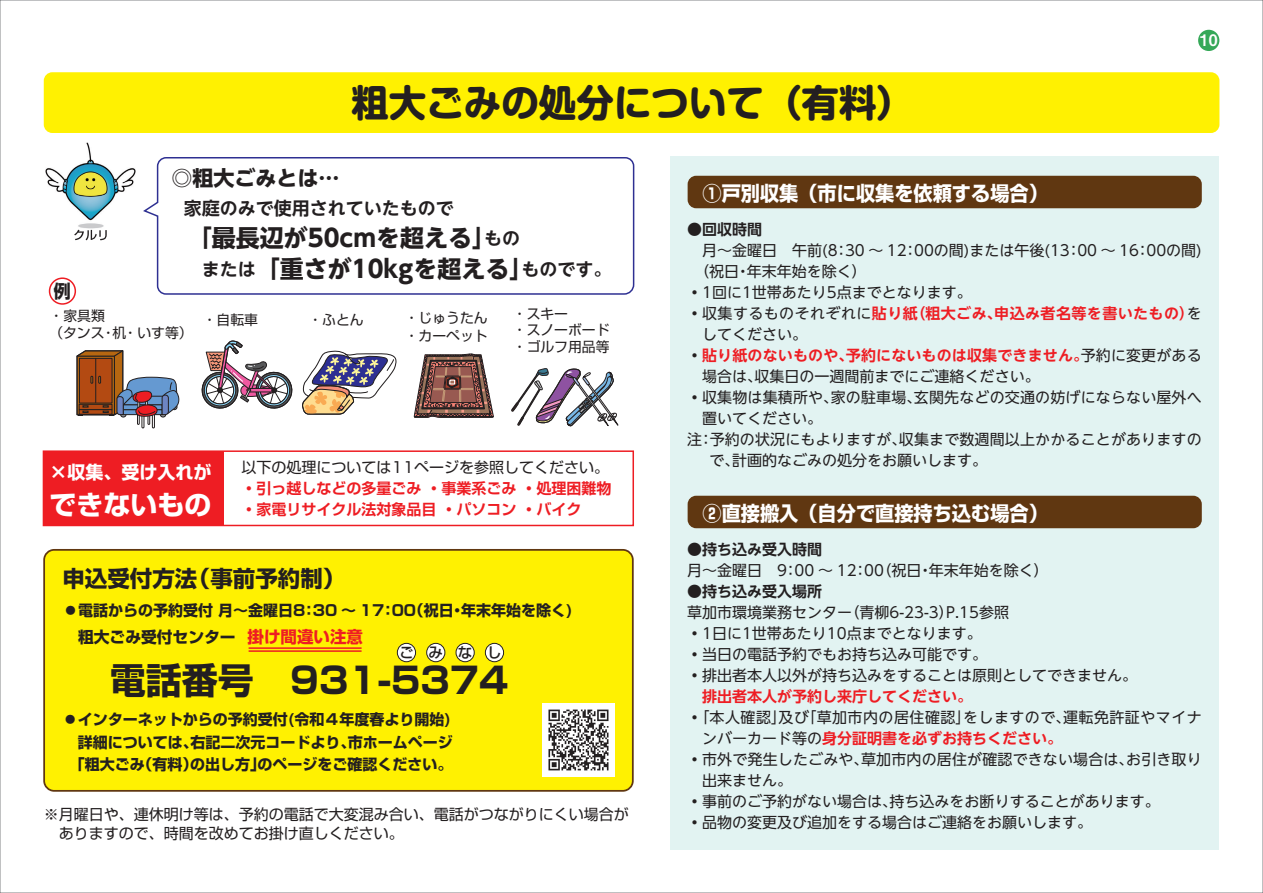
<style>
.page{position:relative;width:1263px;height:893px;background:#fff}
.page>*{position:absolute;margin:0;border:0;box-sizing:border-box;transform-origin:0 0}
.t1{font:700 37.5px "Shin M Go Pro";color:#231f20}
.t2{font:700 36px "Shin Go Pro";color:#231f20}
.t3{font:700 27px "Shin Go Pro";color:#fff}
.t4{font:700 24px/31.5px "UD Shin Go NT Pro";color:#231f20}
.t5{font:700 22.5px "Shin Go Pro";color:#231f20}
.t6{font:700 21px "UD Shin Go NT Pro";color:#231f20}
.t7{font:700 20.25px "Shin Go Pro";color:#fff;scale:.95 1}
.t8{font:700 18px "UD Shin Go NT Pro De";color:#231f20}
.t9{font:700 18px "Shin Go Pro";color:#fff}
.t10{font:700 18px "Shin Go Pro";color:#231f20;scale:.95 1}
.t11{font:700 16.5px "Shin Go Pro";color:#ee1d23}
.t12{font:15.9px "Midashi Go Pro MB31";color:#fff}
.t13{font:700 15.75px "Shin Go Pro";color:#231f20}
.t14{font:15px/21px "UD Shin Go NT Pro";color:#231f20}
.t15{font:700 15px/22.5px "Shin Go Pro";color:#231f20;text-align:right}
.t16{font:15px/19.4px "Shin Go Pro";color:#231f20}
.t17{font:700 15px "UD Shin Go NT Pro De";letter-spacing:.01em;color:#ee1d23}
.t18{font:700 15px/21px "Shin Go Pro De";color:#ee1d23}
.t19{font:15px "UD Shin Go NT Pro";letter-spacing:.03em;color:#231f20}
.t20{font:700 15px "UD Shin Go NT Pro De";letter-spacing:.03em;color:#ee1d23}
.t21{font:700 15px "UD Shin Go NT Pro De";color:#231f20}
.t22{font:500 14.55px "Shin Go Pro";color:#231f20}
.t23{font:13.8px/16.6px "Shin Go Pro";color:#231f20}
.s1{font-family:"UD Shin Go NT Pro De";font-size:18px}
.s2{font-family:"UD Shin Go NT Pro";font-weight:400;color:#231f20}
</style>
<div class="page">
<div style="left:1198px;top:30px;width:21px;height:21px;background:#35a858;border-radius:50%"></div>
<div style="left:44px;top:72px;width:1175px;height:61px;background:#fff101;border-radius:9px"></div>
<div style="left:670px;top:157px;width:549px;height:693px;background:#e2f3f2"></div>
<div style="left:688px;top:176px;width:514px;height:32px;background:#603711;border-radius:9px"></div>
<div style="left:43px;top:451px;width:181px;height:74px;background:#ee1d23"></div>
<div style="left:43px;top:450px;width:591px;height:76px;border:2px solid #ee1d23"></div>
<svg style="left:413px;top:353px;width:81px;height:65px"></svg>
<svg style="left:201px;top:340px;width:196px;height:75px"></svg>
<svg style="left:511px;top:368px;width:108px;height:59px"></svg>
<svg style="left:76px;top:350px;width:104px;height:78px"></svg>
<div style="left:49px;top:277px;width:27px;height:28px;border:2px solid #ee1d23;border-radius:50%"></div>
<div style="left:44px;top:550px;width:589px;height:241px;background:#fff101;border-radius:10px"></div>
<div style="left:43px;top:549px;width:591px;height:243px;border:2px solid #603711;border-radius:10px"></div>
<img style="left:45px;top:143px;width:91px;height:85px">
<svg style="left:74px;top:230px;width:33px;height:10px"></svg>
<svg style="left:143px;top:157px;width:492px;height:138px"></svg>
<div style="left:688px;top:496px;width:514px;height:32px;background:#603711;border-radius:9px"></div>
<img style="left:542px;top:704px;width:72px;height:72px">
<hr style="left:249px;top:647px;width:113px;height:2px;background:#ee1d23">
<hr style="left:249px;top:650px;width:113px;height:2px;background:#ee1d23">
<div style="left:397px;top:643px;width:19px;height:19px;background:#fff;border-radius:50%"></div>
<div style="left:397px;top:643px;width:19px;height:19px;border:1px solid #231f20;border-radius:50%"></div>
<div style="left:427px;top:643px;width:18px;height:19px;background:#fff;border-radius:50%"></div>
<div style="left:426px;top:643px;width:19px;height:19px;border:1px solid #231f20;border-radius:50%"></div>
<div style="left:456px;top:643px;width:18px;height:19px;background:#fff;border-radius:50%"></div>
<div style="left:456px;top:643px;width:19px;height:19px;border:1px solid #231f20;border-radius:50%"></div>
<div style="left:485px;top:643px;width:19px;height:19px;background:#fff;border-radius:50%"></div>
<div style="left:485px;top:643px;width:19px;height:19px;border:1px solid #231f20;border-radius:50%"></div>
<h1 class="t1" style="left:351px;top:72px;width:564px">粗大ごみの処分について（有料）</h1>
<p class="t12" style="left:1200px;top:28px;width:19px">10</p>
<p class="t10" style="left:54px;top:277px;width:20px">例</p>
<h3 class="t6" style="left:171px;top:161px;width:170px">◎粗大ごみとは…</h3>
<p class="t8" style="left:184px;top:193px;width:271px">家庭のみで使用されていたもので</p>
<h3 class="t4" style="left:202px;top:221px;width:411px;text-indent:-14px">「最長辺が50cmを超える」<span class="s1">もの<br>または</span> 「重さが10kgを超える」<span class="s1">ものです。</span></h3>
<p class="t23" style="left:50px;top:306px;width:144px">・家具類<br>（タンス・机・いす等）</p>
<p class="t23" style="left:203px;top:310px;width:57px">・自転車</p>
<p class="t23" style="left:308px;top:310px;width:57px">・ふとん</p>
<p class="t23" style="left:405px;top:307px;width:84px;line-height:18px">・じゅうたん・カーペット</p>
<p class="t23" style="left:513px;top:303px;width:98px">・スキー<br>・スノーボード・ゴルフ用品等</p>
<p class="t9" style="left:50px;top:458px;width:164px">×収集、受け入れが</p>
<h3 class="t3" style="left:50px;top:483px;width:164px">できないもの</h3>
<p class="t16" style="left:241px;top:456px;width:369px">以下の処理については11ページを参照してください。</p>
<p class="t18" style="left:241px;top:476px;width:371px">・引っ越しなどの多量ごみ ・事業系ごみ ・処理困難物・家電リサイクル法対象品目 ・パソコン ・バイク</p>
<h3 class="t5" style="left:62px;top:560px;width:284px">申込受付方法（事前予約制）</h3>
<p class="t15" style="left:63px;top:598px;width:511px">●電話からの予約受付 月～金曜日8：30 ～ 17：00（祝日・年末年始を除く)</p>
<p class="t13" style="left:78px;top:625px;width:159px">粗大ごみ受付センター</p>
<p class="t11" style="left:248px;top:624px;width:117px">掛け間違い注意</p>
<p class="t22" style="left:399px;top:641px;width:104px">ごみなし</p>
<h2 class="t2" style="left:110px;top:651px;width:400px">電話番号　931-5374</h2>
<p class="t15" style="left:63px;top:706px;width:391px">●インターネットからの予約受付(令和４年度春より開始)詳細については、右記二次元コードより、市ホームページ「粗大ごみ（有料）の出し方」のページをご確認ください。</p>
<p class="t16" style="left:59px;top:802px;width:571px;text-indent:-15px">※月曜日や、連休明け等は、予約の電話で大変混み合い、電話がつながりにくい場合がありますので、時間を改めてお掛け直しください。</p>
<h3 class="t7" style="left:702px;top:177px;width:365px">①戸別収集（市に収集を依頼する場合）</h3>
<p class="t21" style="left:687px;top:217px;width:76px">●回収時間</p>
<p class="t14" style="left:694px;top:240px;width:509px;text-indent:8px">月～金曜日　午前(8：30 ～ 12：00の間)または午後(13：00 ～ 16：00の間)（祝日・年末年始を除く）</p>
<p class="t14" style="left:687px;top:282px;width:286px">•1回に1世帯あたり5点までとなります。</p>
<p class="t20" style="left:687px;top:301px;width:516px"><span class="s2">•収集するものそれぞれに</span>貼り紙（粗大ごみ、申込み者名等を書いたもの）<span class="s2">を</span></p>
<p class="t14" style="left:702px;top:324px;width:106px">してください。</p>
<p class="t17" style="left:687px;top:343px;width:516px"><span class="s2">•</span>貼り紙のないものや、予約にないものは収集できません。<span class="s2">予約に変更がある</span></p>
<p class="t14" style="left:702px;top:366px;width:339px">場合は、収集日の一週間前までにご連絡ください。</p>
<p class="t14" style="left:687px;top:387px;width:516px">•収集物は集積所や、家の駐車場、玄関先などの交通の妨げにならない屋外へ</p>
<p class="t14" style="left:702px;top:408px;width:121px">置いてください。</p>
<p class="t14" style="left:687px;top:429px;width:516px">注：予約の状況にもよりますが、収集まで数週間以上かかることがありますの</p>
<p class="t14" style="left:710px;top:450px;width:279px">で、計画的なごみの処分をお願いします。</p>
<h3 class="t7" style="left:702px;top:497px;width:365px">②直接搬入（自分で直接持ち込む場合）</h3>
<p class="t21" style="left:687px;top:537px;width:136px">●持ち込み受入時間</p>
<p class="t14" style="left:687px;top:560px;width:363px">月～金曜日　9：00 ～ 12：00（祝日・年末年始を除く）</p>
<p class="t21" style="left:687px;top:579px;width:136px">●持ち込み受入場所</p>
<p class="t14" style="left:687px;top:602px;width:323px">草加市環境業務センター（青柳6-23-3）P.15参照</p>
<p class="t14" style="left:687px;top:623px;width:296px">•1日に1世帯あたり10点までとなります。</p>
<p class="t14" style="left:687px;top:644px;width:301px">•当日の電話予約でもお持ち込み可能です。</p>
<p class="t14" style="left:687px;top:665px;width:451px">•排出者本人以外が持ち込みをすることは原則としてできません。</p>
<p class="t17" style="left:702px;top:684px;width:271px">排出者本人が予約し来庁してください。</p>
<p class="t19" style="left:687px;top:705px;width:516px">•「本人確認」及び「草加市内の居住確認」をしますので、運転免許証やマイナ</p>
<p class="t17" style="left:702px;top:726px;width:361px"><span class="s2">ンバーカード等の</span>身分証明書を必ずお持ちください。</p>
<p class="t14" style="left:702px;top:749px;width:501px;text-indent:-15px">•市外で発生したごみや、草加市内の居住が確認できない場合は、お引き取り出来ません。</p>
<p class="t14" style="left:687px;top:791px;width:474px">•事前のご予約がない場合は、持ち込みをお断りすることがあります。</p>
<p class="t14" style="left:687px;top:812px;width:406px">•品物の変更及び追加をする場合はご連絡をお願いします。</p>
</div>
